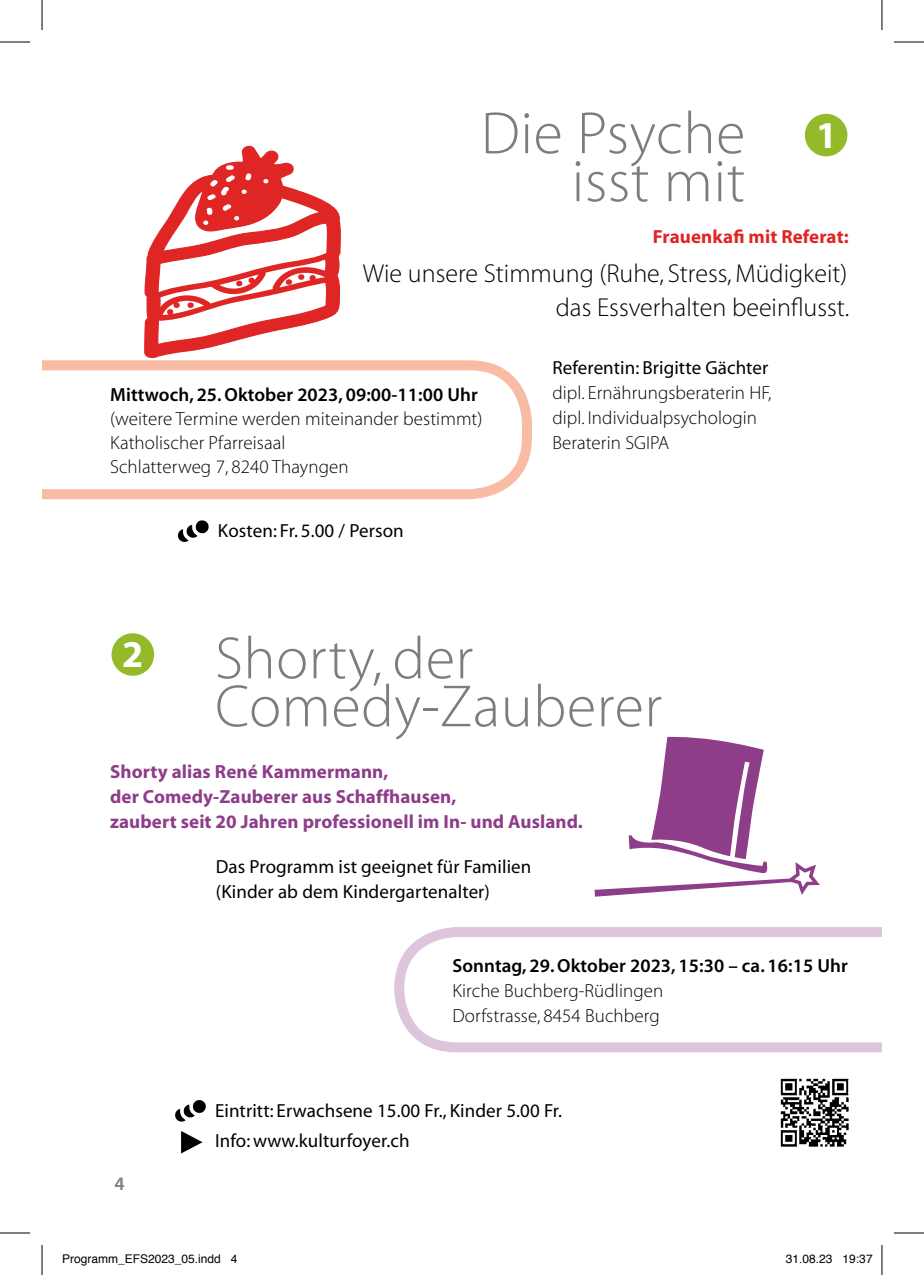
<style>
.page{position:relative;width:924px;height:1275px;background:#fff}
.page>*{position:absolute;margin:0;border:0;box-sizing:border-box;transform-origin:0 0}
.t1{font:60px/48px "Myriad MM 215 600";letter-spacing:.01em;color:#807c7a}
.t2{font:38px "Myriad MM 700 600";color:#fff}
.t3{font:26px/34px "Myriad MM 215 600";color:#000;text-align:right}
.t4{font:19px/25px "Myriad MM 215 600";letter-spacing:.005em;color:#000}
.t5{font:19px/30px "Myriad MM 400 600";letter-spacing:.005em;color:#000}
.t6{font:19px/25px "Myriad MM 700 600";letter-spacing:.005em;color:#8e3d89}
.t7{font:19px "Myriad MM 565 600";letter-spacing:.02em;color:#000}
.t8{font:19px "Myriad MM 700 600";letter-spacing:.005em;color:#df2625}
.t9{font:19px "Myriad MM 565 600";color:#807c7a}
.t10{font:12px "Helvetica";color:#000}
</style>
<div class="page">
<div style="left:111px;top:633px;width:43px;height:43px;background:#94ba29;border-radius:50%"></div>
<svg style="left:175px;top:1100px;width:31px;height:53px"></svg>
<div style="left:804px;top:114px;width:43px;height:42px;background:#94ba29;border-radius:50%"></div>
<svg style="left:42px;top:360px;width:490px;height:140px"></svg>
<svg style="left:178px;top:520px;width:31px;height:22px"></svg>
<svg style="left:394px;top:927px;width:487px;height:126px"></svg>
<svg style="left:571px;top:947px;width:5px;height:4px"></svg>
<svg style="left:594px;top:736px;width:225px;height:160px"></svg>
<svg style="left:143px;top:145px;width:198px;height:319px"></svg>
<svg style="left:145px;top:146px;width:196px;height:211px"></svg>
<img style="left:780px;top:1078px;width:69px;height:69px">
<hr style="left:0;top:42px;width:30px;height:1px;background:#000">
<hr style="left:893px;top:42px;width:30px;height:1px;background:#000">
<hr style="left:0;top:1232px;width:30px;height:1px;background:#000">
<hr style="left:893px;top:1232px;width:30px;height:1px;background:#000">
<hr style="left:42px;top:0;width:1px;height:30px;background:#000">
<hr style="left:42px;top:1245px;width:1px;height:30px;background:#000">
<hr style="left:881px;top:0;width:1px;height:30px;background:#000">
<hr style="left:881px;top:1245px;width:1px;height:30px;background:#000">
<h1 class="t1" style="left:480px;top:112px;width:267px;text-align:right">Die Psyche isst mit</h1>
<h2 class="t2" style="left:815px;top:117px;width:23px">1</h2>
<p class="t8" style="left:652px;top:228px;width:196px">Frauenkafi mit Referat:</p>
<h3 class="t3" style="left:362px;top:257px;width:488px">Wie unsere Stimmung (Ruhe, Stress, Müdigkeit) das Essverhalten beeinflusst.</h3>
<p class="t7" style="left:110px;top:385px;width:369px">Mittwoch, 25. Oktober 2023, 09:00-11:00 Uhr</p>
<p class="t4" style="left:110px;top:407px;width:374px;line-height:24px">(weitere Termine werden miteinander bestimmt)<br>Katholischer Pfarreisaal<br>Schlatterweg 7, 8240 Thayngen</p>
<p class="t5" style="left:218px;top:517px;width:187px">Kosten: Fr. 5.00 / Person</p>
<p class="t5" style="left:552px;top:353px;width:217px">Referentin: Brigitte Gächter</p>
<p class="t4" style="left:552px;top:381px;width:221px">dipl. Ernährungsberaterin HF, dipl. Individualpsychologin<br>Beraterin SGIPA</p>
<h2 class="t2" style="left:122px;top:636px;width:23px">2</h2>
<h1 class="t1" style="left:215px;top:637px;width:448px">Shorty, der<br>Comedy-Zauberer</h1>
<p class="t6" style="left:110px;top:760px;width:474px">Shorty alias René Kammermann,<br>der Comedy-Zauberer aus Schaffhausen,<br>zaubert seit 20 Jahren professionell im In- und Ausland.</p>
<p class="t5" style="left:216px;top:855px;width:317px;line-height:25px">Das Programm ist geeignet für Familien (Kinder ab dem Kindergartenalter)</p>
<p class="t7" style="left:452px;top:956px;width:397px">Sonntag, 29. Oktober 2023, 15:30 – ca. 16:15 Uhr</p>
<p class="t4" style="left:452px;top:979px;width:212px">Kirche Buchberg-Rüdlingen<br>Dorfstrasse, 8454 Buchberg</p>
<p class="t9" style="left:114px;top:1174px;width:11px">4</p>
<p class="t5" style="left:215px;top:1096px;width:348px">Eintritt: Erwachsene 15.00 Fr., Kinder 5.00 Fr.<br>Info: www.kulturfoyer.ch</p>
<p class="t10" style="left:62px;top:1249px;width:177px">Programm_EFS2023_05.indd 4</p>
<p class="t10" style="left:785px;top:1249px;width:88px">31.08.23 19:37</p>
</div>
